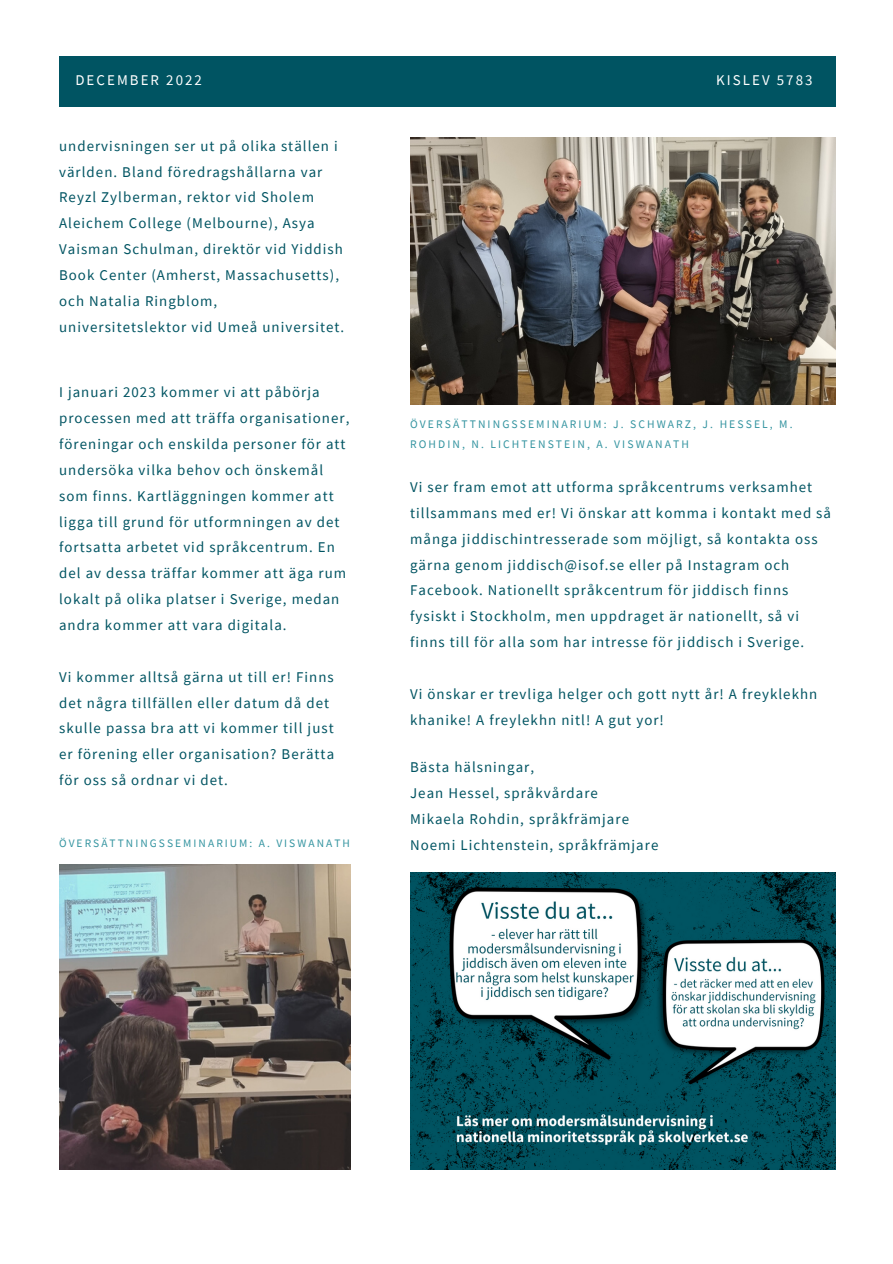
<style>
.page{position:relative;width:893px;height:1264px;background:#fff}
.page>*{position:absolute;margin:0;border:0;box-sizing:border-box;transform-origin:0 0}
.t1{font:14.85px/25.8px "Source Sans Pro";letter-spacing:.07em;color:#005462}
.t2{font:14.85px "Source Sans Pro";letter-spacing:.14em;color:#fff}
.t3{font:11.55px/20.2px "Source Sans Pro";letter-spacing:.18em;color:#3494a0}
.t4{font:11.4px "Source Sans Pro";letter-spacing:.18em;color:#3494a0}
</style>
<div class="page">
<div style="left:59px;top:56px;width:776px;height:51px;background:#005462"></div>
<img style="left:59px;top:864px;width:291px;height:305px">
<img style="left:410px;top:137px;width:425px;height:268px">
<img style="left:410px;top:872px;width:425px;height:297px">
<p class="t2" style="left:75px;top:71px;width:128px">DECEMBER 2022</p>
<p class="t2" style="left:716px;top:71px;width:98px">KISLEV 5783</p>
<p class="t1" style="left:59px;top:132px;width:287px">undervisningen ser ut på olika ställen i världen. Bland föredragshållarna var Reyzl Zylberman, rektor vid Sholem Aleichem College (Melbourne), Asya Vaisman Schulman, direktör vid Yiddish Book Center (Amherst, Massachusetts), och Natalia Ringblom, universitetslektor vid Umeå universitet.</p>
<p class="t1" style="left:59px;top:379px;width:292px">I januari 2023 kommer vi att påbörja processen med att träffa organisationer, föreningar och enskilda personer för att undersöka vilka behov och önskemål som finns. Kartläggningen kommer att ligga till grund för utformningen av det fortsatta arbetet vid språkcentrum. En del av dessa träffar kommer att äga rum lokalt på olika platser i Sverige, medan andra kommer att vara digitala.</p>
<p class="t1" style="left:59px;top:663px;width:276px">Vi kommer alltså gärna ut till er! Finns det några tillfällen eller datum då det skulle passa bra att vi kommer till just er förening eller organisation? Berätta för oss så ordnar vi det.</p>
<p class="t4" style="left:59px;top:835px;width:292px">ÖVERSÄTTNINGSSEMINARIUM: A. VISWANATH</p>
<p class="t3" style="left:410px;top:413px;width:384px">ÖVERSÄTTNINGSSEMINARIUM: J. SCHWARZ, J. HESSEL, M.<br>ROHDIN, N. LICHTENSTEIN, A. VISWANATH</p>
<p class="t1" style="left:410px;top:474px;width:422px">Vi ser fram emot att utforma språkcentrums verksamhet tillsammans med er! Vi önskar att komma i kontakt med så många jiddischintresserade som möjligt, så kontakta oss gärna genom jiddisch@isof.se eller på Instagram och Facebook. Nationellt språkcentrum för jiddisch finns fysiskt i Stockholm, men uppdraget är nationellt, så vi finns till för alla som har intresse för jiddisch i Sverige.</p>
<p class="t1" style="left:410px;top:680px;width:409px">Vi önskar er trevliga helger och gott nytt år! A freyklekhn khanike! A freylekhn nitl! A gut yor!</p>
<p class="t1" style="left:410px;top:754px;width:250px">Bästa hälsningar,<br>Jean Hessel, språkvårdare<br>Mikaela Rohdin, språkfrämjare<br>Noemi Lichtenstein, språkfrämjare</p>
</div>
